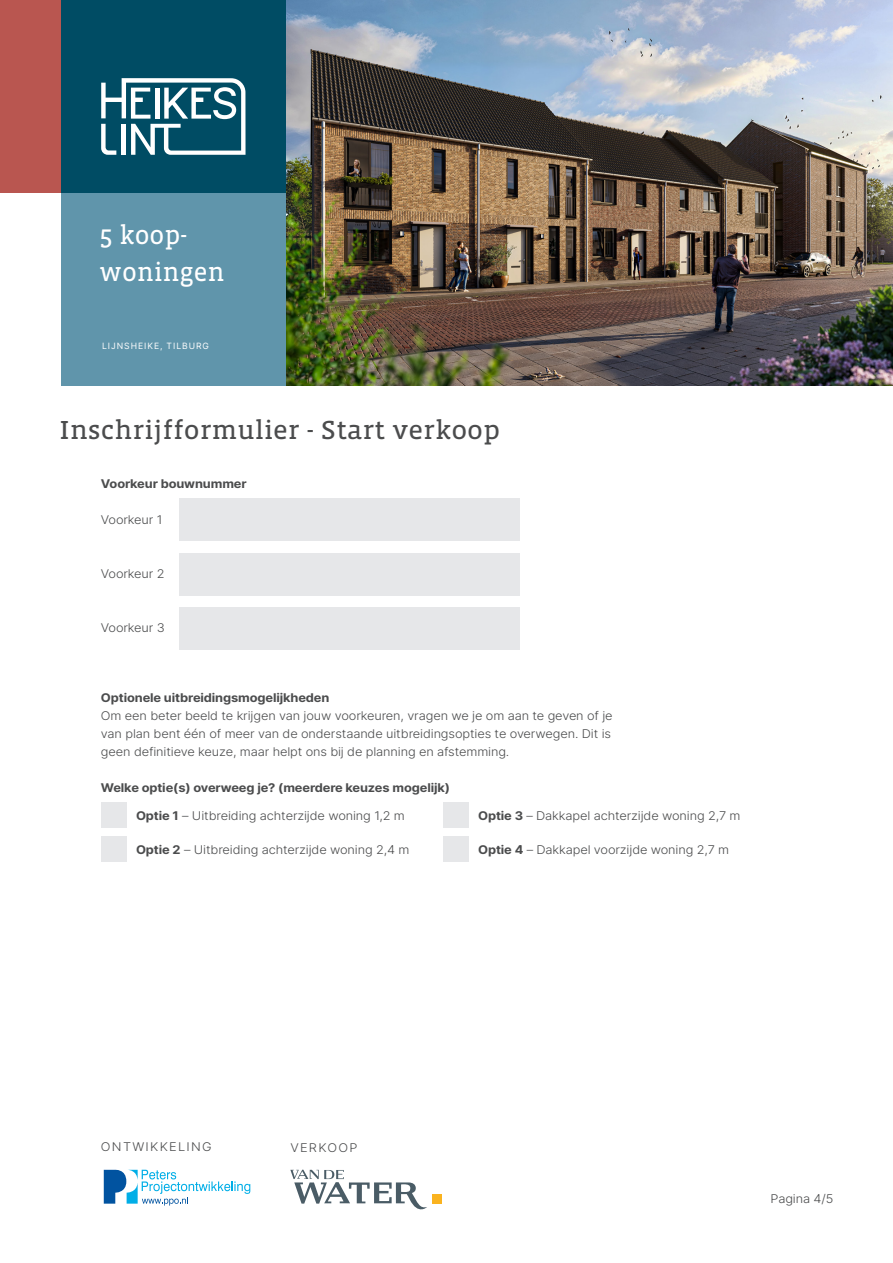
<style>
.page{position:relative;width:893px;height:1263px;background:#fff}
.page>*{position:absolute;margin:0;border:0;box-sizing:border-box;transform-origin:0 0}
.t1{font:26.7px "Vista Slab OT";color:#4b4c4d;scale:1.07 1}
.t2{font:26.7px "Vista Slab OT";color:#fff}
.t3{font:300 12px/18px "Inter";letter-spacing:-.01em;color:#4b4c4d;scale:1.07 1}
.t4{font:12px "Inter";letter-spacing:-.01em;color:#4b4c4d;scale:1.07 1}
.t5{font:300 12px "Inter";letter-spacing:.1em;color:#4b4c4d;scale:1.07 1}
.t6{font:8.7px "Inter";letter-spacing:.11em;color:#fff}
.s1{font-weight:400}
</style>
<div class="page">
<div style="left:0;top:0;width:287px;height:193px;background:#004c64"></div>
<div style="left:0;top:0;width:61px;height:193px;background:#b95650"></div>
<svg style="left:101px;top:78px;width:145px;height:77px"></svg>
<div style="left:61px;top:193px;width:226px;height:193px;background:#6095ab"></div>
<img style="left:287px;top:0;width:606px;height:386px">
<div style="left:433px;top:1194px;width:9px;height:10px;background:#fab31f"></div>
<svg style="left:290px;top:1170px;width:137px;height:40px"></svg>
<svg style="left:104px;top:1169px;width:146px;height:36px"></svg>
<div style="left:101px;top:802px;width:25px;height:25px;background:#e6e7e9"></div>
<div style="left:101px;top:836px;width:25px;height:26px;background:#e6e7e9"></div>
<div style="left:443px;top:836px;width:25px;height:26px;background:#e6e7e9"></div>
<div style="left:443px;top:802px;width:25px;height:25px;background:#e6e7e9"></div>
<div style="left:180px;top:499px;width:340px;height:42px;background:#e6e7e9"></div>
<div style="left:180px;top:553px;width:340px;height:42px;background:#e6e7e9"></div>
<div style="left:180px;top:607px;width:340px;height:42px;background:#e6e7e9"></div>
<p class="t2" style="left:100px;top:222px;width:89px">5 koop-</p>
<p class="t2" style="left:100px;top:258px;width:126px">woningen</p>
<p class="t6" style="left:102px;top:339px;width:109px">LIJNSHEIKE, TILBURG</p>
<p class="t1" style="left:60px;top:417px;width:413px">Inschrijfformulier - Start verkoop</p>
<p class="t4" style="left:101px;top:475px;width:138px">Voorkeur bouwnummer</p>
<p class="t3" style="left:101px;top:510px;width:59px">Voorkeur 1</p>
<p class="t3" style="left:101px;top:564px;width:61px">Voorkeur 2</p>
<p class="t3" style="left:101px;top:618px;width:61px">Voorkeur 3</p>
<p class="t4" style="left:101px;top:688px;width:215px">Optionele uitbreidingsmogelijkheden</p>
<p class="t3" style="left:101px;top:706px;width:480px">Om een beter beeld te krijgen van jouw voorkeuren, vragen we je om aan te geven of je</p>
<p class="t3" style="left:101px;top:724px;width:478px">van plan bent één of meer van de onderstaande uitbreidingsopties te overwegen. Dit is geen definitieve keuze, maar helpt ons bij de planning en afstemming.</p>
<p class="t4" style="left:101px;top:778px;width:328px">Welke optie(s) overweeg je? (meerdere keuzes mogelijk)</p>
<p class="t3" style="left:136px;top:806px;width:253px"><span class="s1">Optie 1</span> – Uitbreiding achterzijde woning 1,2 m</p>
<p class="t3" style="left:136px;top:840px;width:257px"><span class="s1">Optie 2</span> – Uitbreiding achterzijde woning 2,4 m</p>
<p class="t3" style="left:478px;top:840px;width:236px"><span class="s1">Optie 4</span> – Dakkapel voorzijde woning 2,7 m</p>
<p class="t3" style="left:478px;top:806px;width:247px"><span class="s1">Optie 3</span> – Dakkapel achterzijde woning 2,7 m</p>
<p class="t5" style="left:101px;top:1138px;width:105px">ONTWIKKELING</p>
<p class="t5" style="left:290px;top:1138px;width:64px">VERKOOP</p>
<p class="t3" style="left:770px;top:1190px;width:60px">Pagina 4/5</p>
</div>
